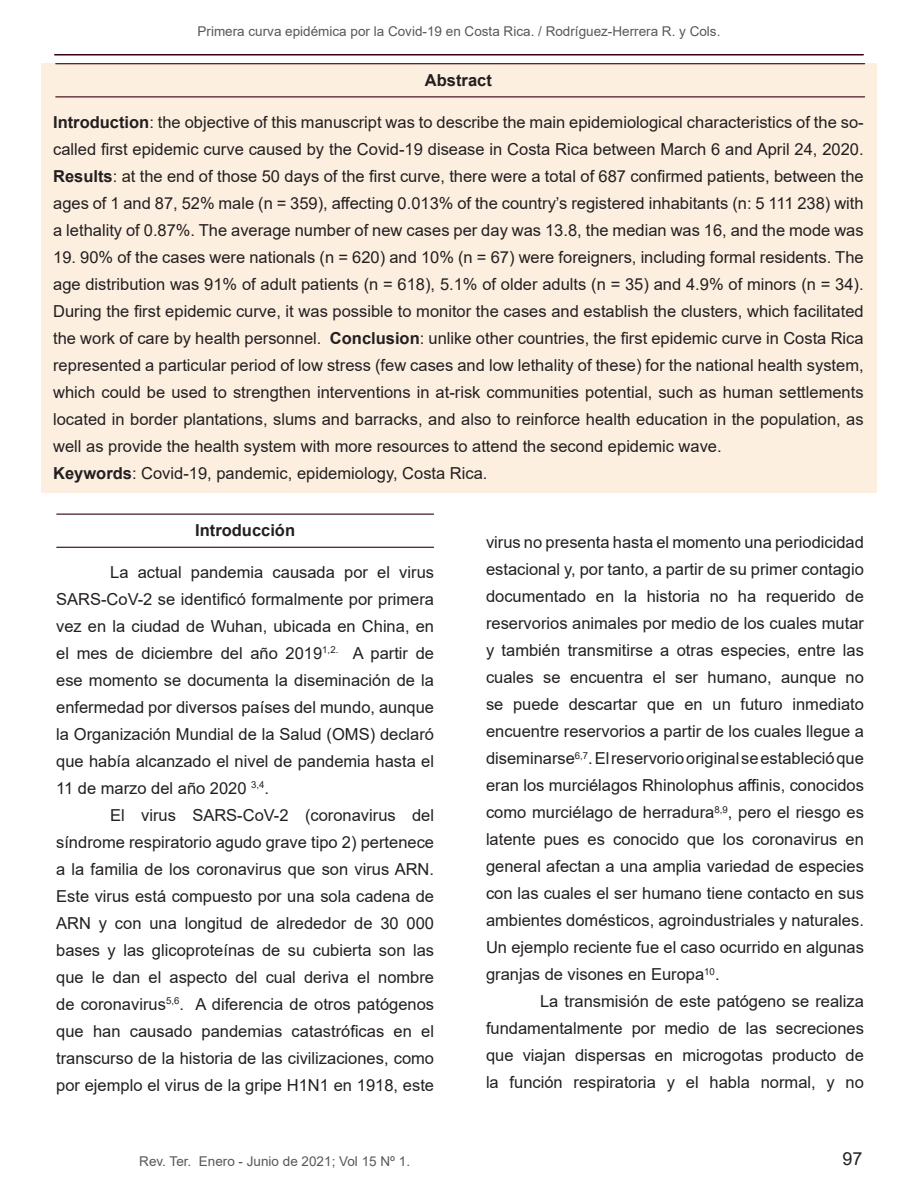
<style>
.page{position:relative;width:918px;height:1188px;background:#fff}
.page>*{position:absolute;margin:0;border:0;box-sizing:border-box;transform-origin:0 0}
.t1{font:18px "Arial";color:#231f20}
.Párrafo_con_sangría{font:16.5px/27px "Arial";color:#231f20;text-align:justify}
.Título_del_artículo{font:700 16.5px "Arial";color:#231f20}
.t2{font:13.5px "Arial";color:#57585a}
.s1{font-weight:700}
</style>
<div class="page">
<hr style="left:55px;top:54px;width:808px;height:2px;background:#36010f">
<div style="left:41px;top:63px;width:836px;height:429px;background:#fcefe0"></div>
<hr style="left:56px;top:63px;width:809px;height:1px;background:#36010f">
<hr style="left:56px;top:96px;width:809px;height:1px;background:#36010f">
<hr style="left:57px;top:514px;width:377px;height:1px;background:#36010f">
<hr style="left:57px;top:547px;width:377px;height:1px;background:#36010f">
<p class="t2" style="left:198px;top:22px;width:524px">Primera curva epidémica por la Covid-19 en Costa Rica. / Rodríguez-Herrera R. y Cols.</p>
<p class="Título_del_artículo" style="left:425px;top:69px;width:68px">Abstract</p>
<p class="Párrafo_con_sangría" style="left:53px;top:109px;width:812px"><span class="s1">Introduction</span>: the objective of this manuscript was to describe the main epidemiological characteristics of the so&shy;called first epidemic curve caused by the Covid-19 disease in Costa Rica between March 6 and April 24, 2020.<br><span class="s1">Results</span>: at the end of those 50 days of the first curve, there were a total of 687 confirmed patients, between the ages of 1 and 87, 52% male (n = 359), affecting 0.013% of the country’s registered inhabitants (n: 5 111 238) with a lethality of 0.87%. The average number of new cases per day was 13.8, the median was 16, and the mode was</p>
<p class="Párrafo_con_sangría" style="left:53px;top:244px;width:812px">19. 90% of the cases were nationals (n = 620) and 10% (n = 67) were foreigners, including formal residents. The age distribution was 91% of adult patients (n = 618), 5.1% of older adults (n = 35) and 4.9% of minors (n = 34).<br>During the first epidemic curve, it was possible to monitor the cases and establish the clusters, which facilitated the work of care by health personnel. <span class="s1">Conclusion</span>: unlike other countries, the first epidemic curve in Costa Rica represented a particular period of low stress (few cases and low lethality of these) for the national health system, which could be used to strengthen interventions in at-risk communities potential, such as human settlements located in border plantations, slums and barracks, and also to reinforce health education in the population, as well as provide the health system with more resources to attend the second epidemic wave.</p>
<p class="Párrafo_con_sangría" style="left:53px;top:460px;width:436px"><span class="s1">Keywords</span>: Covid-19, pandemic, epidemiology, Costa Rica.</p>
<p class="Título_del_artículo" style="left:195px;top:518px;width:101px">Introducción</p>
<p class="Párrafo_con_sangría" style="left:56px;top:558px;width:379px;text-indent:54px">La actual pandemia causada por el virus SARS-CoV-2 se identificó formalmente por primera vez en la ciudad de Wuhan, ubicada en China, en el mes de diciembre del año 2019<sup>1,2.</sup> A partir de ese momento se documenta la diseminación de la enfermedad por diversos países del mundo, aunque la Organización Mundial de la Salud (OMS) declaró que había alcanzado el nivel de pandemia hasta el 11 de marzo del año 2020 <sup>3,4</sup>.</p>
<p class="Párrafo_con_sangría" style="left:56px;top:801px;width:379px;text-indent:54px">El virus SARS-CoV-2 (coronavirus del síndrome respiratorio agudo grave tipo 2) pertenece a la familia de los coronavirus que son virus ARN.<br>Este virus está compuesto por una sola cadena de ARN y con una longitud de alrededor de 30 000 bases y las glicoproteínas de su cubierta son las que le dan el aspecto del cual deriva el nombre de coronavirus<sup>5,6</sup>. A diferencia de otros patógenos que han causado pandemias catastróficas en el transcurso de la historia de las civilizaciones, como por ejemplo el virus de la gripe H1N1 en 1918, este</p>
<p class="Párrafo_con_sangría" style="left:486px;top:529px;width:380px">virus no presenta hasta el momento una periodicidad estacional y, por tanto, a partir de su primer contagio documentado en la historia no ha requerido de reservorios animales por medio de los cuales mutar y también transmitirse a otras especies, entre las cuales se encuentra el ser humano, aunque no se puede descartar que en un futuro inmediato encuentre reservorios a partir de los cuales llegue a diseminarse<sup>6,7</sup>. El reservorio original se estableció que eran los murciélagos Rhinolophus affinis, conocidos como murciélago de herradura<sup>8,9</sup>, pero el riesgo es latente pues es conocido que los coronavirus en general afectan a una amplia variedad de especies con las cuales el ser humano tiene contacto en sus ambientes domésticos, agroindustriales y naturales.<br>Un ejemplo reciente fue el caso ocurrido en algunas granjas de visones en Europa<sup>10</sup>.</p>
<p class="Párrafo_con_sangría" style="left:486px;top:988px;width:379px;text-indent:54px">La transmisión de este patógeno se realiza fundamentalmente por medio de las secreciones que viajan dispersas en microgotas producto de la función respiratoria y el habla normal, y no</p>
<p class="t2" style="left:139px;top:1152px;width:272px">Rev. Ter. Enero - Junio de 2021; Vol 15 Nº 1.</p>
<p class="t1" style="left:842px;top:1147px;width:22px">97</p>
</div>
